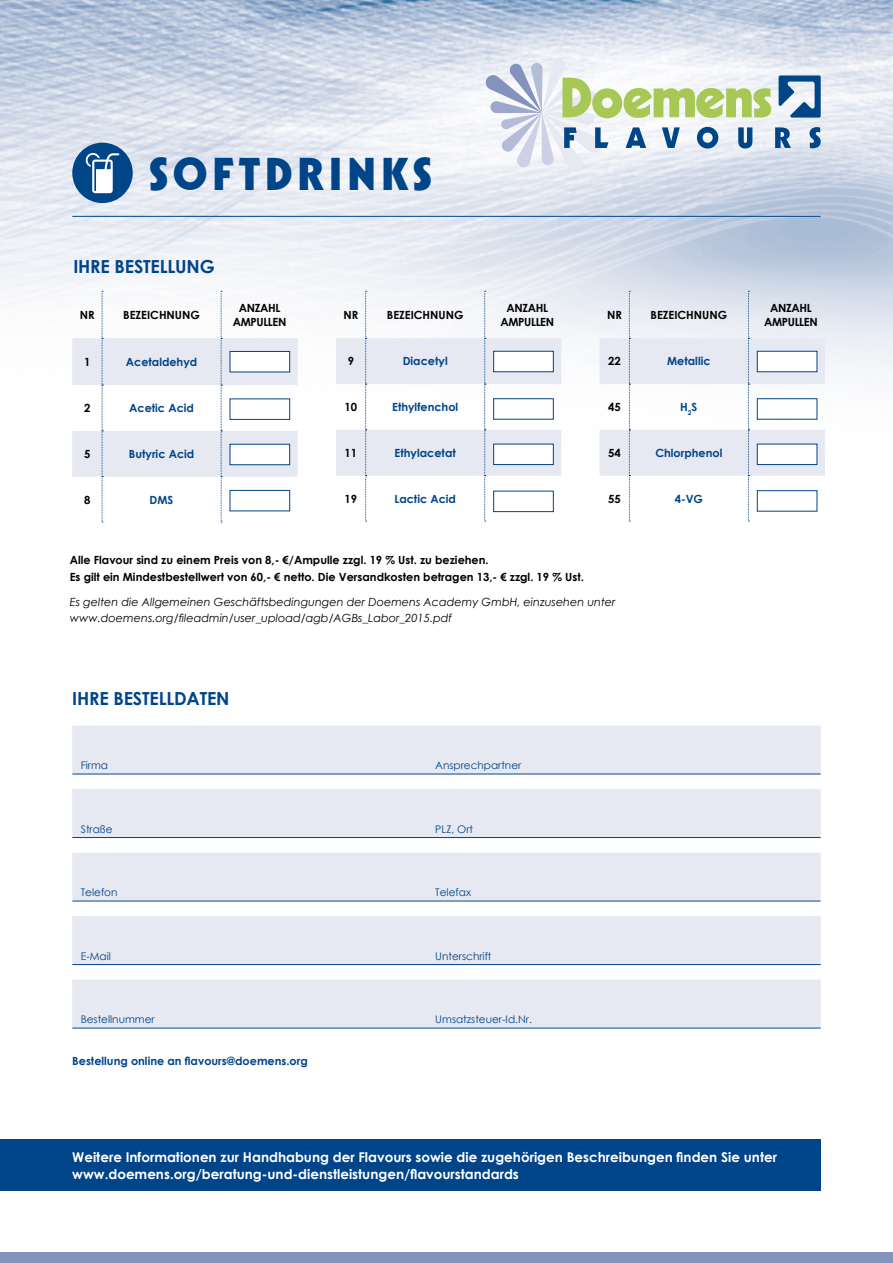
<style>
.page{position:relative;width:893px;height:1263px;background:#fff}
.page>*{position:absolute;margin:0;border:0;box-sizing:border-box;transform-origin:0 0}
.t1{font:44.7px "Geometric 231 BT Heavy C";letter-spacing:.1em;color:#004489}
.t2{font:700 18px "Century Gothic";letter-spacing:-.01em;color:#004489}
.t3{font:700 13.5px/16.5px "Century Gothic";color:#fff}
.t4{font:700 11.25px/16.5px "Century Gothic";color:#000}
.t5{font:700 11.25px "Century Gothic";color:#004489}
.t6{font:italic 11.25px/16.5px "Century Gothic";color:#000}
.t7{font:700 11.25px/13.5px "Century Gothic";letter-spacing:-.03em;color:#000;text-align:center}
.t8{font:10.5px "Century Gothic";color:#004489}
</style>
<div class="page">
<img style="left:0;top:0;width:893px;height:455px">
<div style="left:0;top:1252px;width:893px;height:11px;background:#8493be"></div>
<div style="left:72px;top:726px;width:749px;height:48px;background:#e6e8f2"></div>
<hr style="left:72px;top:774px;width:749px;height:1px;background:#004489">
<div style="left:72px;top:789px;width:749px;height:48px;background:#e6e8f2"></div>
<hr style="left:72px;top:837px;width:749px;height:1px;background:#004489">
<div style="left:72px;top:853px;width:749px;height:48px;background:#e6e8f2"></div>
<hr style="left:72px;top:901px;width:749px;height:1px;background:#004489">
<div style="left:72px;top:916px;width:749px;height:48px;background:#e6e8f2"></div>
<hr style="left:72px;top:964px;width:749px;height:1px;background:#004489">
<div style="left:72px;top:980px;width:749px;height:48px;background:#e6e8f2"></div>
<hr style="left:72px;top:1028px;width:749px;height:1px;background:#004489">
<svg style="left:72px;top:291px;width:226px;height:232px"></svg>
<div style="left:230px;top:351px;width:60px;height:21px;background:#fff;border:1px solid #004489"></div>
<div style="left:230px;top:398px;width:60px;height:22px;background:#fff;border:1px solid #004489"></div>
<div style="left:230px;top:444px;width:60px;height:21px;background:#fff;border:1px solid #004489"></div>
<div style="left:230px;top:490px;width:60px;height:21px;background:#fff;border:1px solid #004489"></div>
<svg style="left:336px;top:291px;width:225px;height:231px"></svg>
<div style="left:493px;top:351px;width:61px;height:21px;background:#fff"></div>
<div style="left:493px;top:398px;width:61px;height:22px;background:#fff;border:1px solid #004489"></div>
<div style="left:493px;top:444px;width:61px;height:21px;background:#fff;border:1px solid #004489"></div>
<div style="left:493px;top:491px;width:61px;height:21px;background:#fff;border:1px solid #004489"></div>
<svg style="left:600px;top:291px;width:225px;height:231px"></svg>
<div style="left:757px;top:351px;width:60px;height:21px;background:#fff"></div>
<div style="left:757px;top:398px;width:60px;height:22px;background:#fff;border:1px solid #004489"></div>
<div style="left:757px;top:444px;width:60px;height:21px;background:#fff;border:1px solid #004489"></div>
<div style="left:757px;top:490px;width:60px;height:22px;background:#fff;border:1px solid #004489"></div>
<hr style="left:72px;top:216px;width:749px;height:1px;background:#004489">
<svg style="left:485px;top:59px;width:336px;height:114px"></svg>
<div style="left:72px;top:143px;width:61px;height:60px;background:#004588;border-radius:50%"></div>
<svg style="left:86px;top:153px;width:33px;height:40px"></svg>
<div style="left:0;top:1140px;width:821px;height:51px;background:#004489"></div>
<h1 class="t1" style="left:149px;top:147px;width:284px">SOFTDRINKS</h1>
<h2 class="t2" style="left:73px;top:253px;width:143px">IHRE BESTELLUNG</h2>
<p class="t4" style="left:80px;top:306px;width:16px">NR</p>
<p class="t4" style="left:123px;top:306px;width:78px">BEZEICHNUNG</p>
<p class="t7" style="left:233px;top:301px;width:55px">ANZAHL<br>AMPULLEN</p>
<p class="t4" style="left:84px;top:353px;width:8px">1</p>
<p class="t5" style="left:126px;top:353px;width:73px">Acetaldehyd</p>
<p class="t4" style="left:84px;top:399px;width:8px">2</p>
<p class="t5" style="left:129px;top:400px;width:66px">Acetic Acid</p>
<p class="t4" style="left:84px;top:445px;width:8px">5</p>
<p class="t5" style="left:129px;top:445px;width:67px">Butyric Acid</p>
<p class="t4" style="left:84px;top:491px;width:8px">8</p>
<p class="t5" style="left:150px;top:491px;width:25px">DMS</p>
<p class="t4" style="left:343px;top:306px;width:16px">NR</p>
<p class="t4" style="left:387px;top:306px;width:78px">BEZEICHNUNG</p>
<p class="t7" style="left:500px;top:301px;width:55px">ANZAHL<br>AMPULLEN</p>
<p class="t4" style="left:348px;top:353px;width:8px">9</p>
<p class="t5" style="left:403px;top:353px;width:46px">Diacetyl</p>
<p class="t4" style="left:344px;top:398px;width:14px">10</p>
<p class="t5" style="left:392px;top:399px;width:68px">Ethylfenchol</p>
<p class="t4" style="left:344px;top:444px;width:14px">11</p>
<p class="t5" style="left:395px;top:444px;width:63px">Ethylacetat</p>
<p class="t4" style="left:344px;top:490px;width:14px">19</p>
<p class="t5" style="left:394px;top:490px;width:63px">Lactic Acid</p>
<p class="t4" style="left:607px;top:306px;width:16px">NR</p>
<p class="t4" style="left:650px;top:306px;width:78px">BEZEICHNUNG</p>
<p class="t7" style="left:764px;top:301px;width:55px">ANZAHL<br>AMPULLEN</p>
<p class="t4" style="left:608px;top:353px;width:14px">22</p>
<p class="t5" style="left:667px;top:353px;width:45px">Metallic</p>
<p class="t4" style="left:608px;top:398px;width:14px">45</p>
<p class="t5" style="left:680px;top:399px;width:19px">H<sub>2</sub>S</p>
<p class="t4" style="left:608px;top:444px;width:14px">54</p>
<p class="t5" style="left:655px;top:444px;width:69px">Chlorphenol</p>
<p class="t4" style="left:608px;top:490px;width:14px">55</p>
<p class="t5" style="left:675px;top:490px;width:30px">4-VG</p>
<p class="t4" style="left:70px;top:551px;width:516px">Alle Flavour sind zu einem Preis von 8,- €/Ampulle zzgl. 19 % Ust. zu beziehen.<br>Es gilt ein Mindestbestellwert von 60,- € netto. Die Versandkosten betragen 13,- € zzgl. 19 % Ust.</p>
<p class="t6" style="left:70px;top:593px;width:547px">Es gelten die Allgemeinen Geschäftsbedingungen der Doemens Academy GmbH, einzusehen unter www.doemens.org/fileadmin/user_upload/agb/AGBs_Labor_2015.pdf</p>
<h2 class="t2" style="left:72px;top:684px;width:159px">IHRE BESTELLDATEN</h2>
<p class="t8" style="left:81px;top:758px;width:29px">Firma</p>
<p class="t8" style="left:435px;top:758px;width:88px">Ansprechpartner</p>
<p class="t8" style="left:81px;top:822px;width:33px">Straße</p>
<p class="t8" style="left:435px;top:822px;width:39px">PLZ, Ort</p>
<p class="t8" style="left:81px;top:885px;width:38px">Telefon</p>
<p class="t8" style="left:435px;top:885px;width:37px">Telefax</p>
<p class="t8" style="left:81px;top:949px;width:32px">E-Mail</p>
<p class="t8" style="left:435px;top:949px;width:58px">Unterschrift</p>
<p class="t8" style="left:81px;top:1012px;width:75px">Bestellnummer</p>
<p class="t8" style="left:435px;top:1012px;width:98px">Umsatzsteuer-Id.Nr.</p>
<p class="t5" style="left:72px;top:1053px;width:237px">Bestellung online an flavours@doemens.org</p>
<p class="t3" style="left:72px;top:1148px;width:706px">Weitere Informationen zur Handhabung der Flavours sowie die zugehörigen Beschreibungen finden Sie unter www.doemens.org/beratung-und-dienstleistungen/flavourstandards</p>
</div>
